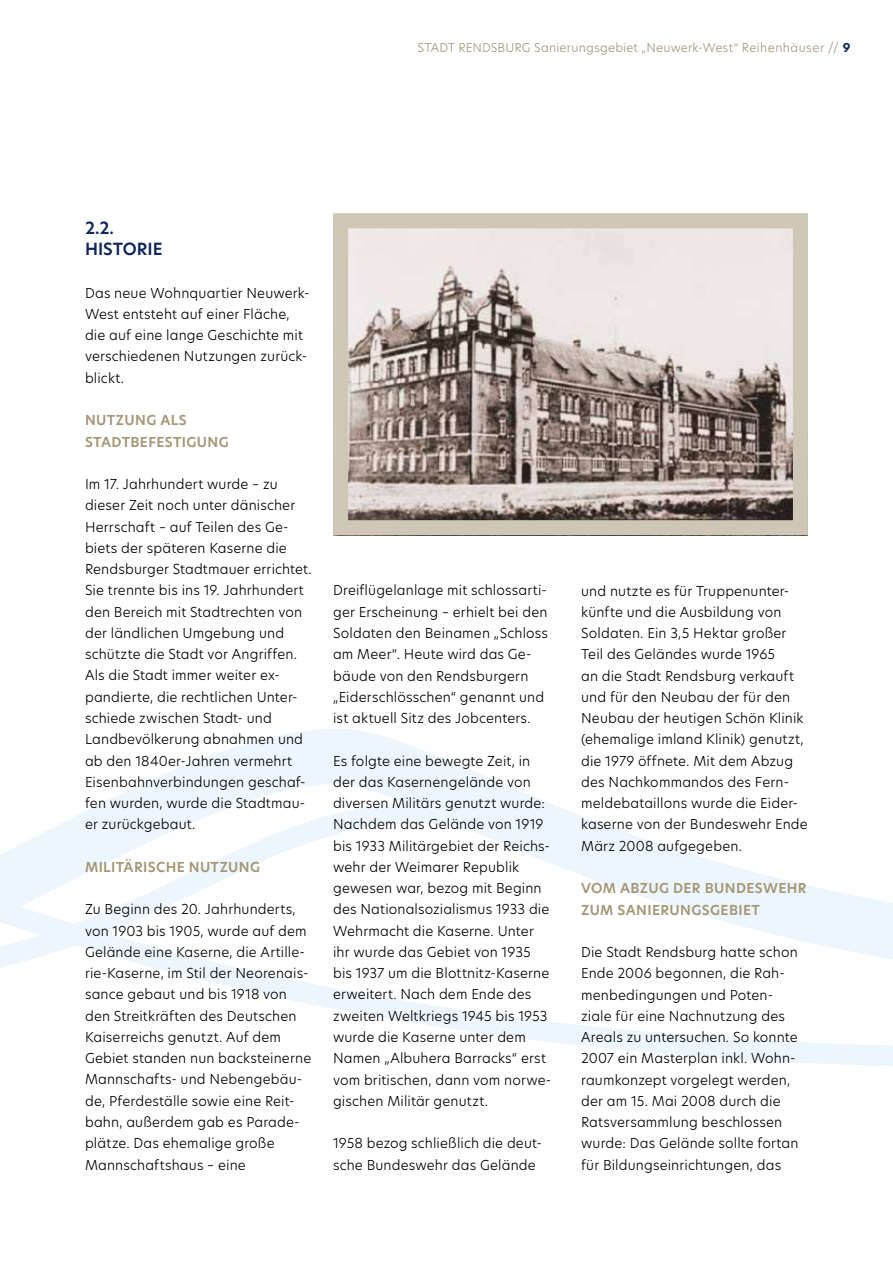
<style>
.page{position:relative;width:893px;height:1263px;background:#fff}
.page>*{position:absolute;margin:0;border:0;box-sizing:border-box;transform-origin:0 0}
.t1{font:600 16.5px/21.3px "New Hero";color:#10275c}
.t2{font:300 13.5px/21.3px "New Hero";letter-spacing:.01em;color:#000}
.t3{font:600 13.5px/21.3px "New Hero";letter-spacing:.03em;color:#a49676}
.t4{font:300 12px "New Hero";letter-spacing:.015em;color:#a49676}
.s1{font-weight:700;color:#10275c}
</style>
<div class="page">
<svg style="left:103px;top:729px;width:445px;height:74px;fill:#ecf6fc"></svg>
<div style="left:0;top:803px;width:893px;height:215px;background:linear-gradient(to right,#f2f9fd,#fdfeff)"></div>
<svg style="left:1px;top:851px;width:892px;height:215px"></svg>
<hr style="left:0;top:85px;width:1px;height:1093px;background:#ebe8e9">
<img style="left:349px;top:229px;width:443px;height:290px">
<div style="left:333px;top:213px;width:475px;height:322px;border:15px solid #cfc6b6"></div>
<p class="t4" style="left:417px;top:40px;width:435px">STADT RENDSBURG Sanierungsgebiet „Neuwerk-West“ Reihenhäuser // <span class="s1">9</span></p>
<p class="t1" style="left:85px;top:217px;width:79px">2.2.<br>HISTORIE</p>
<p class="t2" style="left:85px;top:282px;width:226px">Das neue Wohnquartier Neuwerk-<br>West entsteht auf einer Fläche, die auf eine lange Geschichte mit verschiedenen Nutzungen zurück&shy;blickt.</p>
<p class="t3" style="left:85px;top:410px;width:145px">NUTZUNG ALS<br>STADTBEFESTIGUNG</p>
<p class="t2" style="left:85px;top:473px;width:228px">Im 17. Jahrhundert wurde – zu dieser Zeit noch unter dänischer<br>Herrschaft – auf Teilen des Ge&shy;biets der späteren Kaserne die<br>Rendsburger Stadtmauer errichtet.<br>Sie trennte bis ins 19. Jahrhundert den Bereich mit Stadtrechten von der ländlichen Umgebung und schützte die Stadt vor Angriffen.<br>Als die Stadt immer weiter ex&shy;pandierte, die rechtlichen Unter&shy;schiede zwischen Stadt- und<br>Landbevölkerung abnahmen und ab den 1840er-Jahren vermehrt<br>Eisenbahnverbindungen geschaf&shy;fen wurden, wurde die Stadtmau&shy;er zurückgebaut.</p>
<p class="t3" style="left:85px;top:856px;width:177px">MILITÄRISCHE NUTZUNG</p>
<p class="t2" style="left:85px;top:898px;width:228px">Zu Beginn des 20. Jahrhunderts, von 1903 bis 1905, wurde auf dem<br>Gelände eine Kaserne, die Artille&shy;rie-Kaserne, im Stil der Neorenais&shy;sance gebaut und bis 1918 von den Streitkräften des Deutschen<br>Kaiserreichs genutzt. Auf dem<br>Gebiet standen nun backsteinerne<br>Mannschafts- und Nebengebäu&shy;de, Pferdeställe sowie eine Reit&shy;bahn, außerdem gab es Parade&shy;plätze. Das ehemalige große<br>Mannschaftshaus – eine</p>
<p class="t2" style="left:333px;top:579px;width:217px">Dreiflügelanlage mit schlossarti&shy;ger Erscheinung – erhielt bei den<br>Soldaten den Beinamen „Schloss am Meer“. Heute wird das Ge&shy;bäude von den Rendsburgern „Eiderschlösschen“ genannt und ist aktuell Sitz des Jobcenters.</p>
<p class="t2" style="left:333px;top:750px;width:220px">Es folgte eine bewegte Zeit, in der das Kasernengelände von diversen Militärs genutzt wurde:<br>Nachdem das Gelände von 1919 bis 1933 Militärgebiet der Reichs&shy;wehr der Weimarer Republik gewesen war, bezog mit Beginn des Nationalsozialismus 1933 die<br>Wehrmacht die Kaserne. Unter ihr wurde das Gebiet von 1935 bis 1937 um die Blottnitz-Kaserne erweitert. Nach dem Ende des zweiten Weltkriegs 1945 bis 1953 wurde die Kaserne unter dem<br>Namen „Albuhera Barracks“ erst vom britischen, dann vom norwe&shy;gischen Militär genutzt.</p>
<p class="t2" style="left:333px;top:1132px;width:210px">1958 bezog schließlich die deut&shy;sche Bundeswehr das Gelände</p>
<p class="t2" style="left:581px;top:580px;width:228px">und nutzte es für Truppenunter&shy;künfte und die Ausbildung von<br>Soldaten. Ein 3,5 Hektar großer<br>Teil des Geländes wurde 1965<br>an die Stadt Rendsburg verkauft und für den Neubau der für den<br>Neubau der heutigen Schön Klinik (ehemalige imland Klinik) genutzt, die 1979 öffnete. Mit dem Abzug des Nachkommandos des Fern&shy;meldebataillons wurde die Eider&shy;kaserne von der Bundeswehr Ende<br>März 2008 aufgegeben.</p>
<p class="t3" style="left:581px;top:877px;width:227px">VOM ABZUG DER BUNDESWEHR<br>ZUM SANIERUNGSGEBIET</p>
<p class="t2" style="left:581px;top:941px;width:219px">Die Stadt Rendsburg hatte schon<br>Ende 2006 begonnen, die Rah&shy;menbedingungen und Poten&shy;ziale für eine Nachnutzung des<br>Areals zu untersuchen. So konnte<br>2007 ein Masterplan inkl. Wohn&shy;raumkonzept vorgelegt werden, der am 15. Mai 2008 durch die<br>Ratsversammlung beschlossen wurde: Das Gelände sollte fortan für Bildungseinrichtungen, das</p>
</div>
